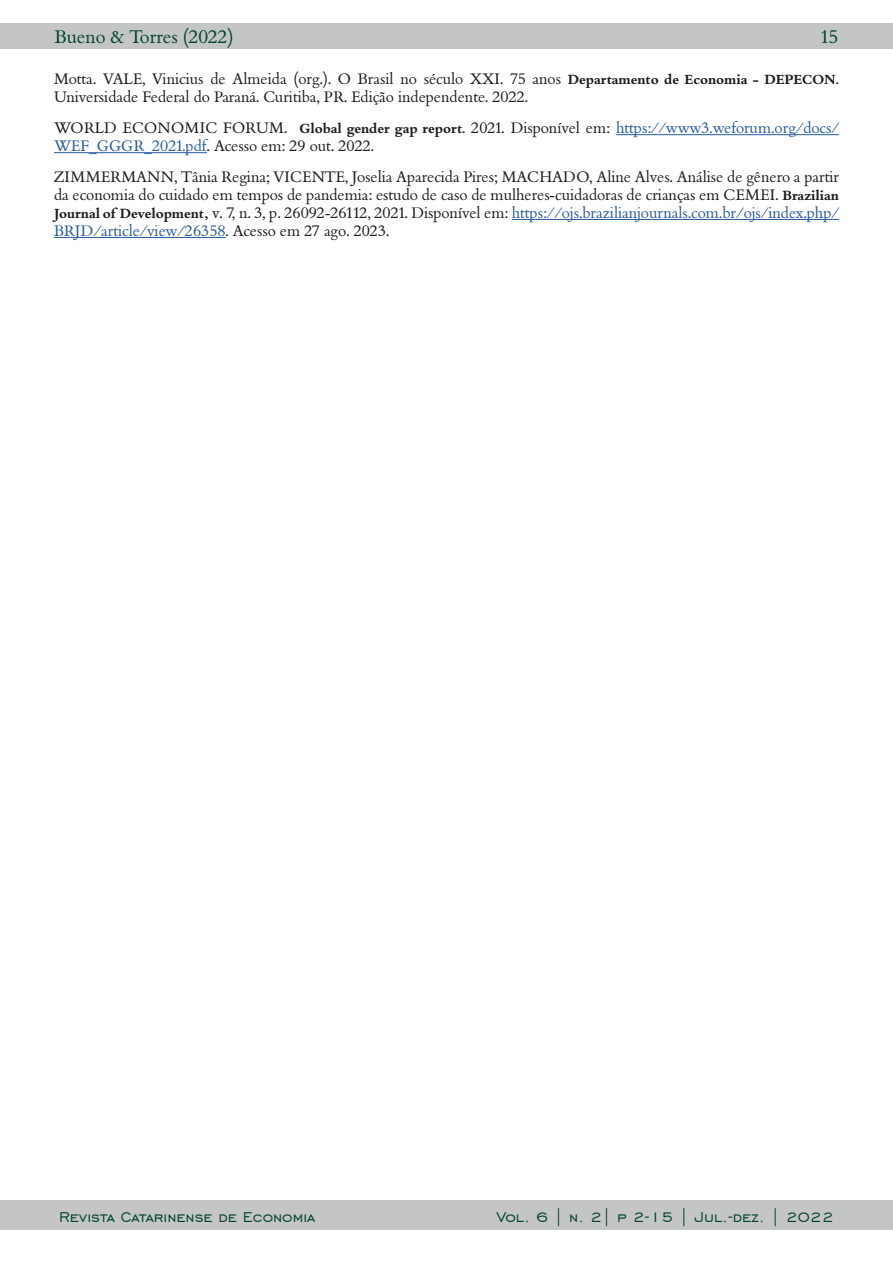
<style>
.page{position:relative;width:893px;height:1263px;background:#fff}
.page>*{position:absolute;margin:0;border:0;box-sizing:border-box;transform-origin:0 0}
.t1{font:18px "Engravers Gothic BT";color:#03432e}
.t2{font:18px "Bembo BQ";color:#03432e}
.t3{font:15px/18px "Bembo BQ";color:#1d1d1b}
.s1{font-family:"Bembo Book MT Std";font-weight:700}
.s2{color:#275b9c}
</style>
<div class="page">
<div style="left:0;top:23px;width:893px;height:26px;background:#c3c5c6"></div>
<div style="left:0;top:1200px;width:893px;height:30px;background:#c3c5c6"></div>
<hr style="left:616px;top:134px;width:223px;height:1px;background:#275b9c">
<hr style="left:54px;top:152px;width:153px;height:1px;background:#275b9c">
<hr style="left:512px;top:219px;width:327px;height:1px;background:#275b9c">
<hr style="left:54px;top:237px;width:172px;height:1px;background:#275b9c">
<p class="t2" style="left:55px;top:27px;width:180px">Bueno &amp; Torres (2022)</p>
<p class="t2" style="left:820px;top:27px;width:20px">15</p>
<p class="t3" style="left:54px;top:71px;width:786px">Motta. VALE, Vinicius de Almeida (org.). O Brasil no século XXI. 75 anos <span class="s1">Departamento de Economia - DEPECON</span>.<br>Universidade Federal do Paraná. Curitiba, PR. Edição independente. 2022.</p>
<p class="t3" style="left:54px;top:120px;width:786px">WORLD ECONOMIC FORUM. <span class="s1">Global gender gap report</span>. 2021. Disponível em: <span class="s2">https://www3.weforum.org/docs/<br>WEF_GGGR_2021.pdf</span>. Acesso em: 29 out. 2022.</p>
<p class="t3" style="left:54px;top:168px;width:786px;text-align:justify">ZIMMERMANN, Tânia Regina; VICENTE, Joselia Aparecida Pires; MACHADO, Aline Alves. Análise de gênero a partir da economia do cuidado em tempos de pandemia: estudo de caso de mulheres-cuidadoras de crianças em CEMEI. <span class="s1">Brazilian Journal of Development,</span> v. 7, n. 3, p. 26092-26112, 2021. Disponível em: <span class="s2">https://ojs.brazilianjournals.com.br/ojs/index.php/ BRJD/article/view/26358</span>. Acesso em 27 ago. 2023.</p>
<p class="t1" style="left:59px;top:1207px;width:258px">Revista Catarinense de Economia</p>
<p class="t1" style="left:496px;top:1207px;width:339px">Vol. 6 | n. 2| p 2-15 | Jul.-dez. | 2022</p>
</div>
